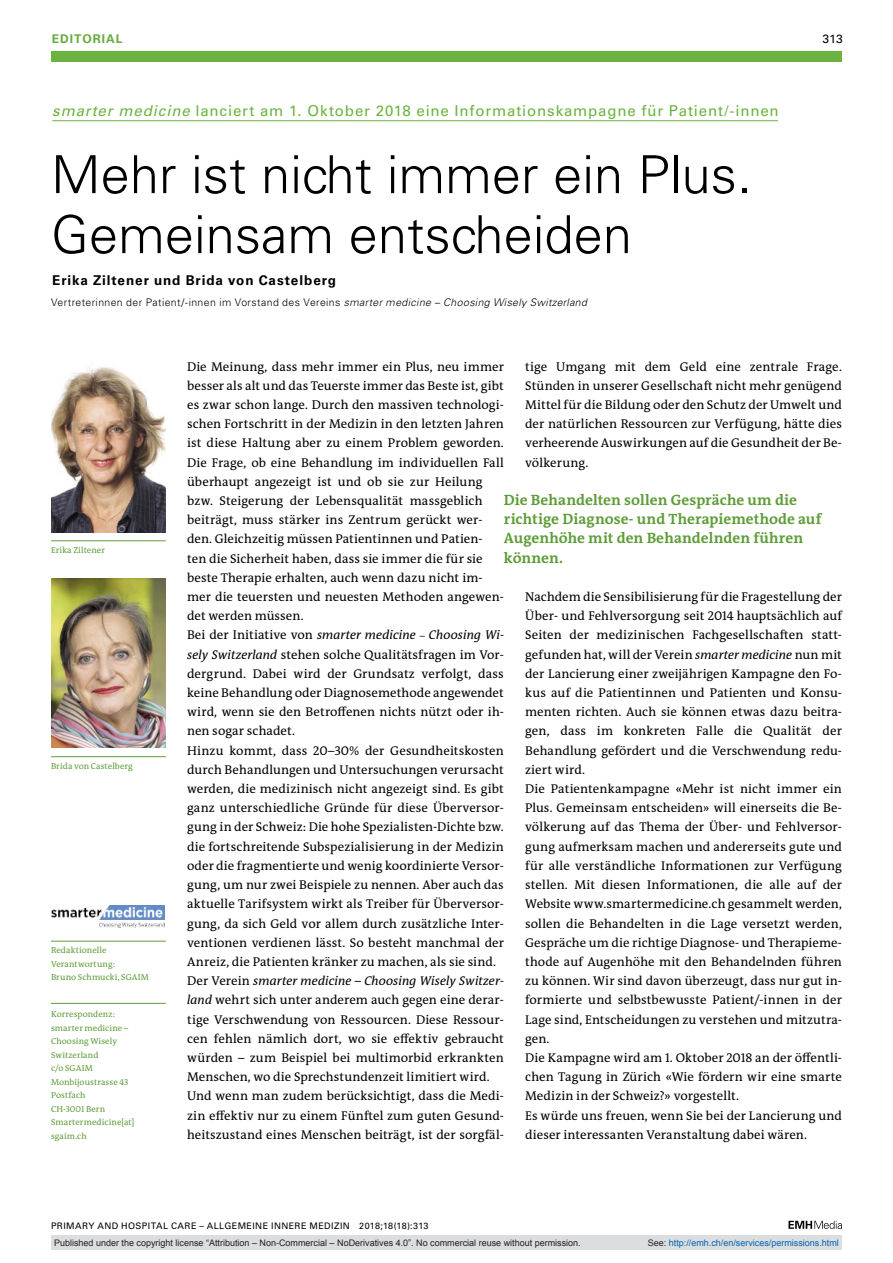
<style>
.page{position:relative;width:893px;height:1263px;background:#fff}
.page>*{position:absolute;margin:0;border:0;box-sizing:border-box;transform-origin:0 0}
.t1{font:300 52.5px/60px "Univers LT Std";color:#000}
.t2{font:700 15px/19.2px "The Antiqua B W7";letter-spacing:.005em;color:#5e9d39}
.t3{font:15px "Univers LT Std";letter-spacing:.055em;color:#6bb340}
.t4{font:700 13.5px "Univers LT Std";letter-spacing:.065em;color:#000}
.t5{font:12.75px/19.2px "The Antiqua B W5 Plain";letter-spacing:.005em;color:#000}
.t6{font:700 12px "Univers LT Std";letter-spacing:.085em;color:#66ab3e}
.t7{font:12px "Univers LT Std";color:#000}
.t8{font:300 10.5px "Univers LT Std";letter-spacing:.035em;color:#000}
.t9{font:9px "Arial";color:#231f20}
.t10{font:9px "Univers LT Std";letter-spacing:.045em;color:#000}
.t11{font:9px "Arial";color:#0166b3}
.t12{font:8.7px/13.5px "The Antiqua B W5 Plain";letter-spacing:.01em;color:#5e9d39}
.s1{font-style:italic}
.s2{font-family:"Univers LT Std";font-weight:300;font-size:10.5px}
.s3{color:#231f20}
</style>
<div class="page">
<div style="left:51px;top:51px;width:791px;height:11px;background:#6bb340"></div>
<svg style="left:788px;top:1221px;width:54px;height:8px"></svg>
<hr style="left:52px;top:120px;width:726px;height:1px;background:#6bb340">
<img style="left:51px;top:367px;width:115px;height:165px">
<img style="left:51px;top:578px;width:115px;height:170px">
<hr style="left:51px;top:540px;width:115px;height:1px;background:#5e9d39">
<hr style="left:51px;top:756px;width:115px;height:1px;background:#5e9d39">
<hr style="left:51px;top:941px;width:115px;height:1px;background:#5e9d39">
<hr style="left:51px;top:1003px;width:115px;height:1px;background:#5e9d39">
<img style="left:51px;top:905px;width:114px;height:22px">
<div style="left:51px;top:1235px;width:791px;height:15px;background:#dcdddf"></div>
<p class="t6" style="left:52px;top:31px;width:72px">EDITORIAL</p>
<p class="t7" style="left:823px;top:31px;width:22px">313</p>
<p class="t3" style="left:52px;top:102px;width:728px"><span class="s1">smarter medicine</span> lanciert am 1. Oktober 2018 eine Informationskampagne für Patient/-innen</p>
<h1 class="t1" style="left:51px;top:145px;width:702px">Mehr ist nicht immer ein Plus.<br>Gemeinsam entscheiden</h1>
<p class="t4" style="left:52px;top:272px;width:285px">Erika Ziltener und Brida von Castelberg</p>
<p class="t8" style="left:51px;top:296px;width:537px">Vertreterinnen der Patient/-innen im Vorstand des Vereins <span class="s1">smarter medicine – Choosing Wisely Switzerland</span></p>
<p class="t12" style="left:51px;top:543px;width:55px">Erika Ziltener</p>
<p class="t12" style="left:51px;top:759px;width:83px">Brida von Castelberg</p>
<p class="t12" style="left:51px;top:944px;width:99px">Redaktionelle<br>Verantwortung:<br>Bruno Schmucki, SGAIM</p>
<p class="t12" style="left:51px;top:1008px;width:85px">Korrespondenz: smarter medicine –<br>Choosing Wisely<br>Switzerland<br>c/o SGAIM<br>Monbijoustrasse 43<br>Postfach<br>CH-3001 Bern<br>Smartermedicine[at] sgaim.ch</p>
<p class="t5" style="left:187px;top:357px;width:318px">Die Meinung, dass mehr immer ein Plus, neu immer besser als alt und das Teuerste immer das Beste ist, gibt es zwar schon lange. Durch den massiven technologi&shy;schen Fortschritt in der Medizin in den letzten Jahren ist diese Haltung aber zu einem Problem geworden.<br>Die Frage, ob eine Behandlung im individuellen Fall überhaupt angezeigt ist und ob sie zur Heilung bzw. Steigerung der Lebensqualität massgeblich beiträgt, muss stärker ins Zentrum gerückt wer&shy;den. Gleichzeitig müssen Patientinnen und Patien&shy;ten die Sicherheit haben, dass sie immer die für sie beste Therapie erhalten, auch wenn dazu nicht im&shy;mer die teuersten und neuesten Methoden angewen&shy;det werden müssen.<br>Bei der Initiative von <span class="s1">smarter medicine</span> <span class="s2">–</span> <span class="s1">Choosing Wi&shy;sely Switzerland</span> stehen solche Qualitätsfragen im Vor&shy;dergrund. Dabei wird der Grundsatz verfolgt, dass keine Behandlung oder Diagnosemethode angewendet wird, wenn sie den Betroffenen nichts nützt oder ih&shy;nen sogar schadet.<br>Hinzu kommt, dass 20–30% der Gesundheitskosten durch Behandlungen und Untersuchungen verursacht werden, die medizinisch nicht angezeigt sind. Es gibt ganz unterschiedliche Gründe für diese Überversor&shy;gung in der Schweiz: Die hohe Spezialisten-Dichte bzw. die fortschreitende Subspezialisierung in der Medizin oder die fragmentierte und wenig koordinierte Versor&shy;gung, um nur zwei Beispiele zu nennen. Aber auch das aktuelle Tarifsystem wirkt als Treiber für Überversor&shy;gung, da sich Geld vor allem durch zusätzliche Inter&shy;ventionen verdienen lässt. So besteht manchmal der Anreiz, die Patienten kränker zu machen, als sie sind.<br>Der Verein <span class="s1">smarter medicine – Choosing Wisely Switzer&shy;land</span> wehrt sich unter anderem auch gegen eine derar&shy;tige Verschwendung von Ressourcen. Diese Ressour&shy;cen fehlen nämlich dort, wo sie effektiv gebraucht würden – zum Beispiel bei multimorbid erkrankten Menschen, wo die Sprechstundenzeit limitiert wird.<br>Und wenn man zudem berücksichtigt, dass die Medi&shy;zin effektiv nur zu einem Fünftel zum guten Gesund&shy;heitszustand eines Menschen beiträgt, ist der sorgfäl-</p>
<p class="t5" style="left:525px;top:357px;width:318px;text-align:justify">tige Umgang mit dem Geld eine zentrale Frage.<br>Stünden in unserer Gesellschaft nicht mehr genügend Mittel für die Bildung oder den Schutz der Umwelt und der natürlichen Ressourcen zur Verfügung, hätte dies verheerende Auswirkungen auf die Gesundheit der Be&shy;völkerung.</p>
<p class="t2" style="left:504px;top:490px;width:319px">Die Behandelten sollen Gespräche um die richtige Diagnose- und Therapiemethode auf Augenhöhe mit den Behandelnden führen können.</p>
<p class="t5" style="left:525px;top:587px;width:318px">Nachdem die Sensibilisierung für die Fragestellung der Über- und Fehlversorgung seit 2014 hauptsächlich auf Seiten der medizinischen Fachgesellschaften statt&shy;gefunden hat, will der Verein <span class="s1">smarter medicine</span> nun mit der Lancierung einer zweijährigen Kampagne den Fo&shy;kus auf die Patientinnen und Patienten und Konsu&shy;menten richten. Auch sie können etwas dazu beitra&shy;gen, dass im konkreten Falle die Qualität der Behandlung gefördert und die Verschwendung redu&shy;ziert wird.<br>Die Patientenkampagne «Mehr ist nicht immer ein Plus. Gemeinsam entscheiden» will einerseits die Be&shy;völkerung auf das Thema der Über- und Fehlversor&shy;gung aufmerksam machen und andererseits gute und für alle verständliche Informationen zur Verfügung stellen. Mit diesen Informationen, die alle auf der Website www.smartermedicine.ch gesammelt werden, sollen die Behandelten in die Lage versetzt werden, Gespräche um die richtige Diagnose- und Therapieme&shy;thode auf Augenhöhe mit den Behandelnden führen zu können. Wir sind davon überzeugt, dass nur gut in&shy;formierte und selbstbewusste Patient/-innen in der Lage sind, Entscheidungen zu verstehen und mitzutra&shy;gen.<br>Die Kampagne wird am 1. Oktober 2018 an der öffentli&shy;chen Tagung in Zürich «Wie fördern wir eine smarte Medizin in der Schweiz?» vorgestellt.<br>Es würde uns freuen, wenn Sie bei der Lancierung und dieser interessanten Veranstaltung dabei wären.</p>
<p class="t10" style="left:51px;top:1220px;width:379px">PRIMARY AND HOSPITAL CARE – ALLGEMEINE INNERE MEDIZIN 2018;18(18):313</p>
<p class="t9" style="left:54px;top:1237px;width:528px">Published under the copyright license “Attribution – Non-Commercial – NoDerivatives 4.0”. No commercial reuse without permission.</p>
<p class="t11" style="left:648px;top:1237px;width:193px"><span class="s3">See:</span> http://emh.ch/en/services/permissions.html</p>
</div>
